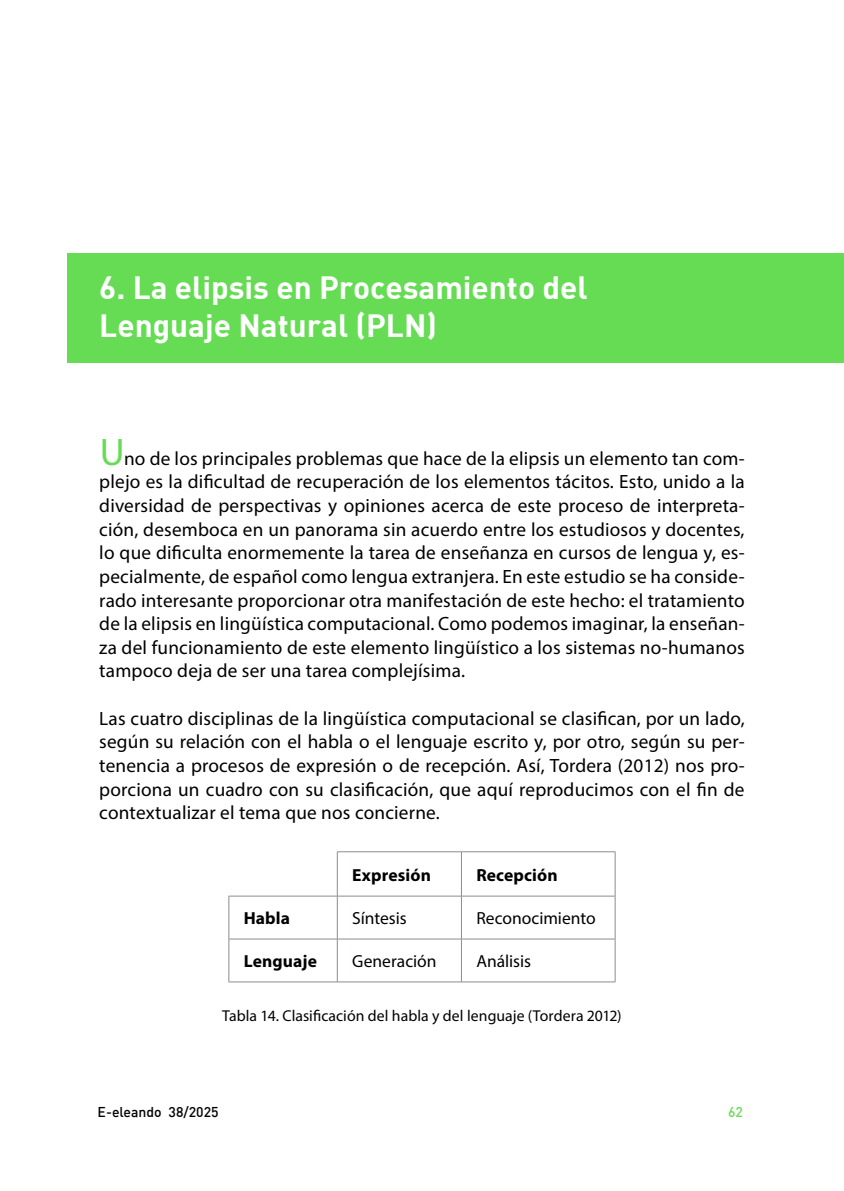
<style>
.page{position:relative;width:844px;height:1191px;background:#fff}
.page>*{position:absolute;margin:0;border:0;box-sizing:border-box;transform-origin:0 0}
.t1{font:31.5px/37.8px "DIN Bold";color:#fff}
.t2{font:19.25px/23.6px "Myriad Pro";letter-spacing:.01em;color:#000;text-align:justify}
.t3{font:17.5px "Myriad Pro";color:#000}
.t4{font:700 17.5px "Myriad Pro";letter-spacing:.005em;color:#000}
.t5{font:15.75px "Myriad Pro";color:#000}
.t6{font:500 14px "DIN";color:#000}
.t7{font:500 14px "DIN";color:#66dc55}
.s1{font-size:38.5px;color:#66dc55}
</style>
<div class="page">
<div style="left:67px;top:253px;width:776px;height:109px;background:#66dc55"></div>
<hr style="left:337px;top:852px;width:1px;height:44px;background:#8a8c8e">
<hr style="left:461px;top:852px;width:1px;height:44px;background:#8a8c8e">
<hr style="left:228px;top:895px;width:109px;height:1px;background:#8a8c8e">
<hr style="left:337px;top:895px;width:124px;height:1px;background:#8a8c8e">
<hr style="left:337px;top:896px;width:1px;height:42px;background:#8a8c8e">
<hr style="left:461px;top:895px;width:154px;height:1px;background:#8a8c8e">
<hr style="left:461px;top:896px;width:1px;height:42px;background:#8a8c8e">
<hr style="left:228px;top:938px;width:109px;height:1px;background:#8a8c8e">
<hr style="left:337px;top:938px;width:124px;height:1px;background:#8a8c8e">
<hr style="left:337px;top:939px;width:1px;height:42px;background:#8a8c8e">
<hr style="left:461px;top:938px;width:154px;height:1px;background:#8a8c8e">
<hr style="left:461px;top:939px;width:1px;height:42px;background:#8a8c8e">
<hr style="left:337px;top:851px;width:124px;height:1px;background:#8a8c8e">
<hr style="left:461px;top:851px;width:154px;height:1px;background:#8a8c8e">
<hr style="left:614px;top:852px;width:1px;height:44px;background:#8a8c8e">
<hr style="left:228px;top:896px;width:1px;height:42px;background:#8a8c8e">
<hr style="left:614px;top:896px;width:1px;height:42px;background:#8a8c8e">
<hr style="left:228px;top:939px;width:1px;height:42px;background:#8a8c8e">
<hr style="left:614px;top:939px;width:1px;height:42px;background:#8a8c8e">
<hr style="left:228px;top:981px;width:109px;height:1px;background:#8a8c8e">
<hr style="left:337px;top:981px;width:124px;height:1px;background:#8a8c8e">
<hr style="left:461px;top:981px;width:154px;height:1px;background:#8a8c8e">
<h1 class="t1" style="left:99px;top:268px;width:490px">6. La elipsis en Procesamiento del<br>Lenguaje Natural (PLN)</h1>
<p class="t2" style="left:99px;top:446px;width:646px"><span class="s1">U</span>no de los principales problemas que hace de la elipsis un elemento tan com&shy;plejo es la dificultad de recuperación de los elementos tácitos. Esto, unido a la diversidad de perspectivas y opiniones acerca de este proceso de interpreta&shy;ción, desemboca en un panorama sin acuerdo entre los estudiosos y docentes, lo que dificulta enormemente la tarea de enseñanza en cursos de lengua y, es&shy;pecialmente, de español como lengua extranjera. En este estudio se ha conside&shy;rado interesante proporcionar otra manifestación de este hecho: el tratamiento de la elipsis en lingüística computacional. Como podemos imaginar, la enseñan&shy;za del funcionamiento de este elemento lingüístico a los sistemas no-humanos tampoco deja de ser una tarea complejísima.</p>
<p class="t2" style="left:99px;top:706px;width:646px">Las cuatro disciplinas de la lingüística computacional se clasifican, por un lado, según su relación con el habla o el lenguaje escrito y, por otro, según su per&shy;tenencia a procesos de expresión o de recepción. Así, Tordera (2012) nos pro&shy;porciona un cuadro con su clasificación, que aquí reproducimos con el fin de contextualizar el tema que nos concierne.</p>
<p class="t4" style="left:352px;top:863px;width:80px">Expresión</p>
<p class="t4" style="left:476px;top:863px;width:83px">Recepción</p>
<p class="t4" style="left:244px;top:906px;width:48px">Habla</p>
<p class="t3" style="left:352px;top:907px;width:56px">Síntesis</p>
<p class="t3" style="left:476px;top:907px;width:121px">Reconocimiento</p>
<p class="t4" style="left:244px;top:949px;width:75px">Lenguaje</p>
<p class="t3" style="left:352px;top:950px;width:86px">Generación</p>
<p class="t3" style="left:476px;top:950px;width:56px">Análisis</p>
<p class="t5" style="left:222px;top:1006px;width:401px">Tabla 14. Clasificación del habla y del lenguaje (Tordera 2012)</p>
<p class="t6" style="left:98px;top:1103px;width:122px">E-eleando 38/2025</p>
<p class="t7" style="left:728px;top:1103px;width:16px">62</p>
</div>
